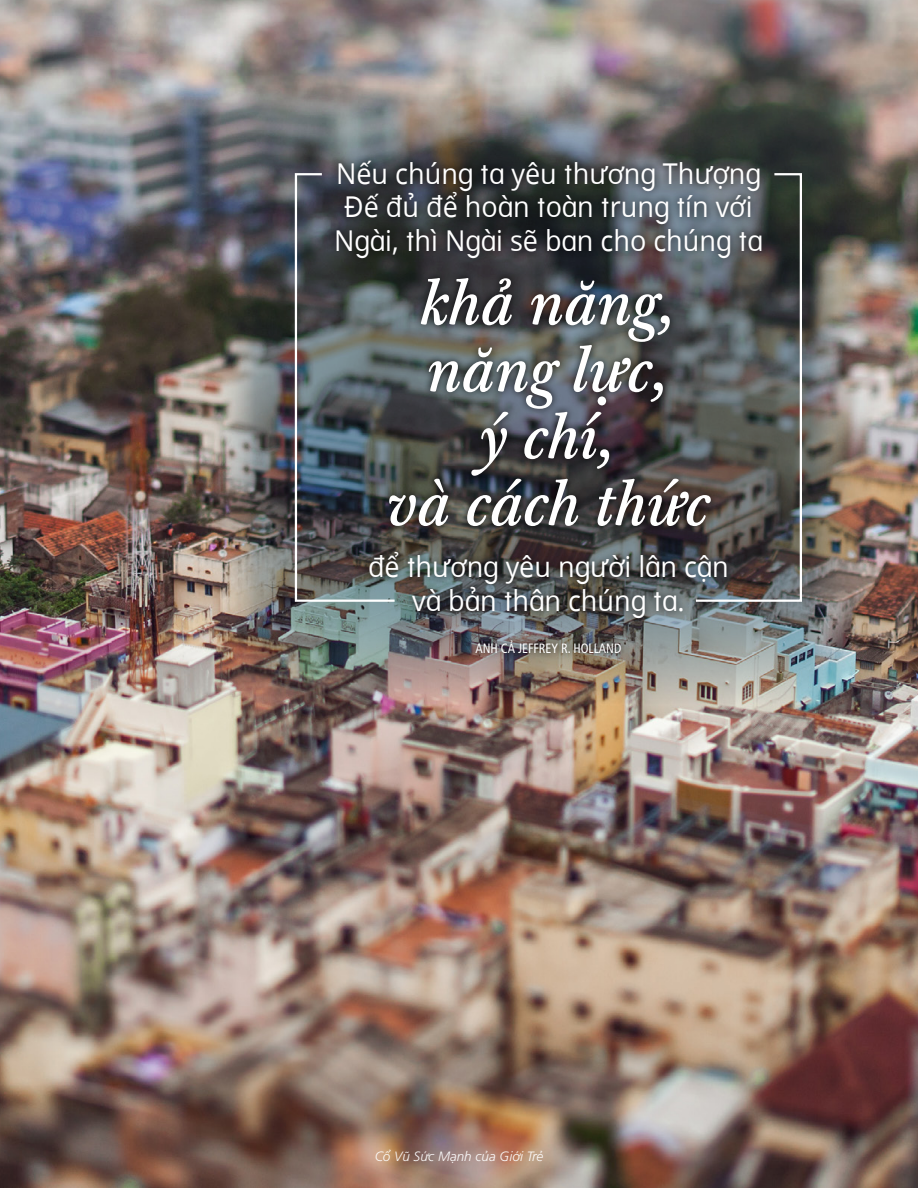
<style>
.page{position:relative;width:918px;height:1188px;background:#fff}
.page>*{position:absolute;margin:0;border:0;box-sizing:border-box;transform-origin:0 0}
.artcl7_p1_figure_ima{font:italic 500 62.1px/66.9px "Mc Kaylds Lat";color:#fff;text-align:center;scale:.94 1}
.artcl7_p1_figure_ima-2{font:28.65px/33.5px "Dots Solidlds Lat";color:#fff;text-align:center;scale:.94 1}
.t1{font:italic 300 13.5px "Frutigerlds Lat";color:#fff}
.artcl7_p1_figure_ima-3{font:condensed 13.5px "Frutigerlds Lat";color:#fff;scale:.94 1}
</style>
<div class="page">
<img style="left:0;top:0;width:918px;height:1188px">
<img style="left:200px;top:86px;width:694px;height:619px">
<div style="left:329px;top:153px;width:440px;height:508px;background:#000;opacity:.85"></div>
<img style="left:294px;top:172px;width:103px;height:431px">
<svg style="left:694px;top:172px;width:109px;height:431px;background:#565858"></svg>
<p class="artcl7_p1_figure_ima-2" style="left:334px;top:157px;width:457px">Nếu chúng ta yêu thương Thượng<br>Đế đủ để hoàn toàn trung tín với<br>Ngài, thì Ngài sẽ ban cho chúng ta</p>
<p class="artcl7_p1_figure_ima" style="left:387px;top:270px;width:345px">khả năng, năng lực,<br>ý chí,<br>và cách thức</p>
<p class="artcl7_p1_figure_ima-2" style="left:368px;top:551px;width:385px">để thương yêu người lân cận và bản thân chúng ta.</p>
<p class="artcl7_p1_figure_ima-3" style="left:475px;top:638px;width:157px">ANH CẢ JEFFREY R. HOLLAND</p>
<p class="t1" style="left:375px;top:1147px;width:170px">Cổ Vũ Sức Mạnh của Giới Trẻ</p>
</div>
